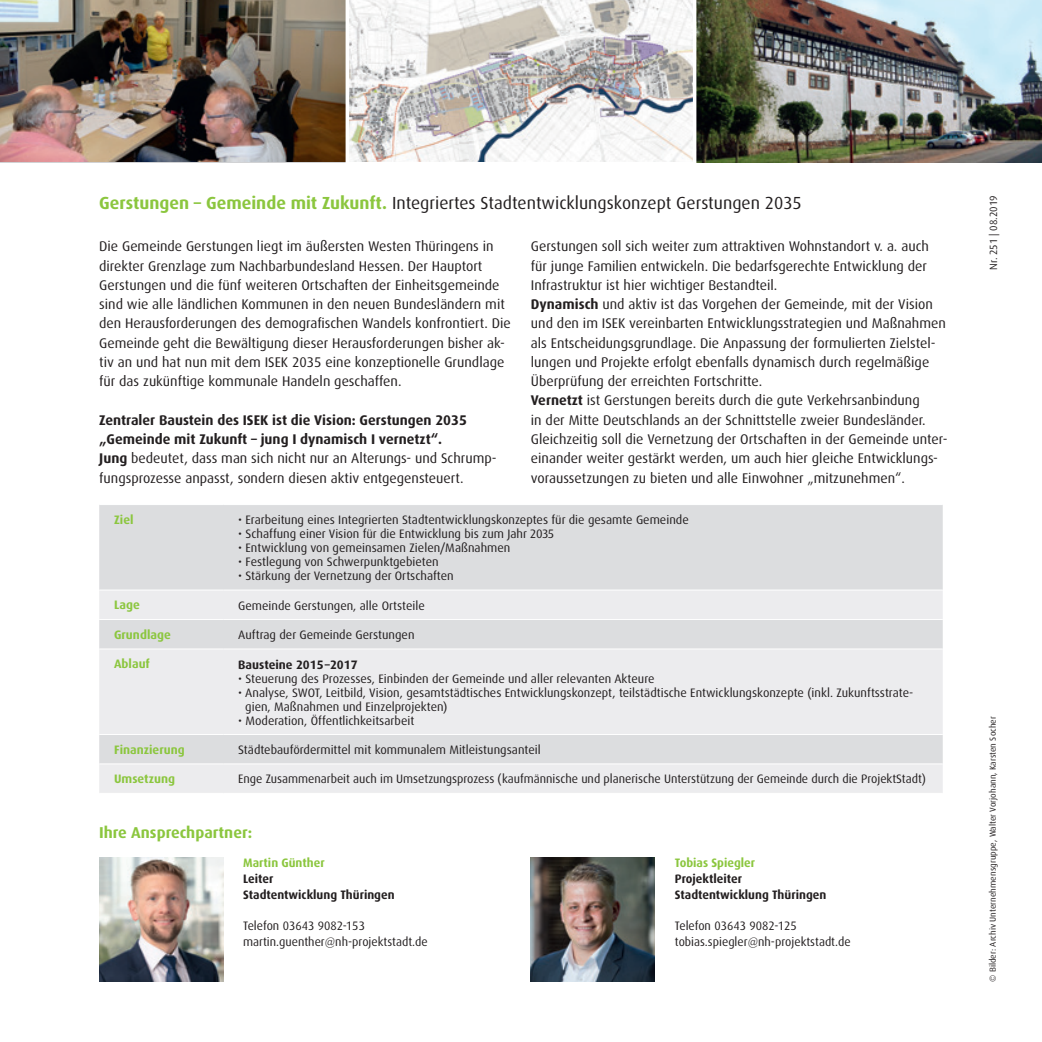
<style>
.page{position:relative;width:1042px;height:1042px;background:#fff}
.page>*{position:absolute;margin:0;border:0;box-sizing:border-box;transform-origin:0 0}
.t1{font:17.5px "Dax";color:#231f20}
.t2{font:700 15.75px "Dax";color:#8bc63e}
.t3{font:14px/19.2px "Dax";color:#231f20}
.t4{font:700 14px/19.2px "Dax";color:#231f20}
.Tabelle_Fließtext{font:12.25px/14px "Dax OT";color:#231f20}
.t5{font:12.25px "Dax";color:#231f20}
.Name_und_Funktion_An{font:700 12.25px/15.8px "Dax";color:#231f20}
.Tabelle_Spalte_links{font:700 12.25px "Dax";color:#8bc63e}
.Name_und_Funktion_An-2{font:700 12.25px "Dax";color:#8bc63e}
.Tabelle_Fließtext-2{font:700 12.25px "Dax";color:#231f20}
.t6{font:10.5px "Dax";color:#231f20}
.t7{font:8.75px "Dax";color:#231f20}
.s1{font-weight:700;color:#8bc63e}
.s2{font-weight:700}
</style>
<div class="page">
<img style="left:349px;top:0;width:693px;height:162px">
<div style="left:99px;top:505px;width:844px;height:84px;background:#dcdddf"></div>
<svg style="left:99px;top:590px;width:844px;height:203px;background:#e7e7e9"></svg>
<hr style="left:223px;top:619px;width:720px;height:1px;background:#fff">
<hr style="left:223px;top:648px;width:720px;height:1px;background:#fff">
<hr style="left:223px;top:734px;width:720px;height:1px;background:#fff">
<hr style="left:99px;top:619px;width:124px;height:1px;background:#fff">
<hr style="left:99px;top:648px;width:124px;height:1px;background:#fff">
<hr style="left:99px;top:734px;width:124px;height:1px;background:#fff">
<hr style="left:99px;top:763px;width:124px;height:1px;background:#fff">
<hr style="left:223px;top:763px;width:720px;height:1px;background:#fff">
<img style="left:0;top:0;width:345px;height:162px">
<hr style="left:693px;top:0;width:3px;height:180px;background:#fff">
<svg style="left:345px;top:0;width:1px;height:163px"></svg>
<img style="left:99px;top:858px;width:124px;height:124px">
<img style="left:531px;top:858px;width:124px;height:124px">
<p class="t1" style="left:99px;top:193px;width:704px"><span class="s1">Gerstungen – Gemeinde mit Zukunft.</span> Integriertes Stadtentwicklungskonzept Gerstungen 2035</p>
<p class="t3" style="left:99px;top:237px;width:413px">Die Gemeinde Gerstungen liegt im äußersten Westen Thüringens in direkter Grenzlage zum Nachbarbundesland Hessen. Der Hauptort Gerstungen und die fünf weiteren Ortschaften der Einheitsgemeinde sind wie alle ländlichen Kommunen in den neuen Bundesländern mit den Herausforderungen des demografischen Wandels konfrontiert. Die Gemeinde geht die Bewältigung dieser Herausforderungen bisher ak&shy;tiv an und hat nun mit dem ISEK 2035 eine konzeptionelle Grundlage für das zukünftige kommunale Handeln geschaffen.</p>
<p class="t4" style="left:99px;top:410px;width:369px">Zentraler Baustein des ISEK ist die Vision: Gerstungen 2035 „Gemeinde mit Zukunft – jung I dynamisch I vernetzt“.</p>
<p class="t3" style="left:99px;top:449px;width:399px"><span class="s2">Jung</span> bedeutet, dass man sich nicht nur an Alterungs- und Schrump&shy;fungsprozesse anpasst, sondern diesen aktiv entgegensteuert.</p>
<p class="Tabelle_Spalte_links" style="left:114px;top:513px;width:21px">Ziel</p>
<p class="Tabelle_Fließtext" style="left:238px;top:513px;width:452px">• Erarbeitung eines Integrierten Stadtentwicklungskonzeptes für die gesamte Gemeinde</p>
<p class="Tabelle_Fließtext" style="left:238px;top:527px;width:317px">• Schaffung einer Vision für die Entwicklung bis zum Jahr 2035</p>
<p class="Tabelle_Fließtext" style="left:238px;top:541px;width:274px">• Entwicklung von gemeinsamen Zielen/Maßnahmen</p>
<p class="Tabelle_Fließtext" style="left:238px;top:555px;width:202px">• Festlegung von Schwerpunktgebieten</p>
<p class="Tabelle_Fließtext" style="left:238px;top:569px;width:217px">• Stärkung der Vernetzung der Ortschaften</p>
<p class="Tabelle_Spalte_links" style="left:114px;top:598px;width:27px">Lage</p>
<p class="Tabelle_Fließtext" style="left:238px;top:598px;width:188px">Gemeinde Gerstungen, alle Ortsteile</p>
<p class="Tabelle_Spalte_links" style="left:114px;top:628px;width:58px">Grundlage</p>
<p class="Tabelle_Fließtext" style="left:238px;top:628px;width:178px">Auftrag der Gemeinde Gerstungen</p>
<p class="Tabelle_Spalte_links" style="left:114px;top:657px;width:37px">Ablauf</p>
<p class="Tabelle_Fließtext-2" style="left:238px;top:657px;width:121px">Bausteine 2015–2017</p>
<p class="Tabelle_Fließtext" style="left:238px;top:671px;width:418px">• Steuerung des Prozesses, Einbinden der Gemeinde und aller relevanten Akteure</p>
<p class="Tabelle_Fließtext" style="left:245px;top:685px;width:670px;text-indent:-7px">• Analyse, SWOT, Leitbild, Vision, gesamtstädtisches Entwicklungskonzept, teilstädtische Entwicklungskonzepte (inkl. Zukunftsstrate&shy;gien, Maßnahmen und Einzelprojekten)</p>
<p class="Tabelle_Fließtext" style="left:238px;top:713px;width:178px">• Moderation, Öffentlichkeitsarbeit</p>
<p class="Tabelle_Spalte_links" style="left:114px;top:742px;width:72px">Finanzierung</p>
<p class="Tabelle_Fließtext" style="left:238px;top:743px;width:304px">Städtebaufördermittel mit kommunalem Mitleistungsanteil</p>
<p class="Tabelle_Spalte_links" style="left:114px;top:772px;width:63px">Umsetzung</p>
<p class="Tabelle_Fließtext" style="left:238px;top:772px;width:689px">Enge Zusammenarbeit auch im Umsetzungsprozess (kaufmännische und planerische Unterstützung der Gemeinde durch die ProjektStadt)</p>
<p class="t3" style="left:531px;top:237px;width:399px">Gerstungen soll sich weiter zum attraktiven Wohnstandort v. a. auch für junge Familien entwickeln. Die bedarfsgerechte Entwicklung der<br>Infrastruktur ist hier wichtiger Bestandteil.</p>
<p class="t3" style="left:531px;top:295px;width:416px"><span class="s2">Dynamisch</span> und aktiv ist das Vorgehen der Gemeinde, mit der Vision und den im ISEK vereinbarten Entwicklungsstrategien und Maßnahmen als Entscheidungsgrundlage. Die Anpassung der formulierten Zielstel&shy;lungen und Projekte erfolgt ebenfalls dynamisch durch regelmäßige Überprüfung der erreichten Fortschritte.</p>
<p class="t3" style="left:531px;top:391px;width:418px"><span class="s2">Vernetzt</span> ist Gerstungen bereits durch die gute Verkehrsanbindung<br>in der Mitte Deutschlands an der Schnittstelle zweier Bundesländer.<br>Gleichzeitig soll die Vernetzung der Ortschaften in der Gemeinde unter&shy;einander weiter gestärkt werden, um auch hier gleiche Entwicklungs&shy;voraussetzungen zu bieten und alle Einwohner „mitzunehmen“.</p>
<p class="t2" style="left:99px;top:823px;width:155px">Ihre Ansprechpartner:</p>
<p class="Name_und_Funktion_An-2" style="left:243px;top:856px;width:83px">Martin Günther</p>
<p class="Name_und_Funktion_An" style="left:243px;top:871px;width:153px">Leiter<br>Stadtentwicklung Thüringen</p>
<p class="t5" style="left:243px;top:919px;width:123px">Telefon 03643 9082-153</p>
<p class="t5" style="left:243px;top:935px;width:186px">martin.guenther@nh-projektstadt.de</p>
<p class="Name_und_Funktion_An-2" style="left:675px;top:856px;width:82px">Tobias Spiegler</p>
<p class="Name_und_Funktion_An" style="left:675px;top:871px;width:153px">Projektleiter<br>Stadtentwicklung Thüringen</p>
<p class="t5" style="left:675px;top:919px;width:123px">Telefon 03643 9082-125</p>
<p class="t5" style="left:675px;top:935px;width:177px">tobias.spiegler@nh-projektstadt.de</p>
<p class="t6" style="left:987px;top:270px;width:76px;rotate:-90deg">Nr. 251 | 08.2019</p>
<p class="t7" style="left:988px;top:982px;width:267px;rotate:-90deg">© Bilder: Archiv Unternehmensgruppe, Walter Vorjohann, Karsten Socher</p>
</div>
